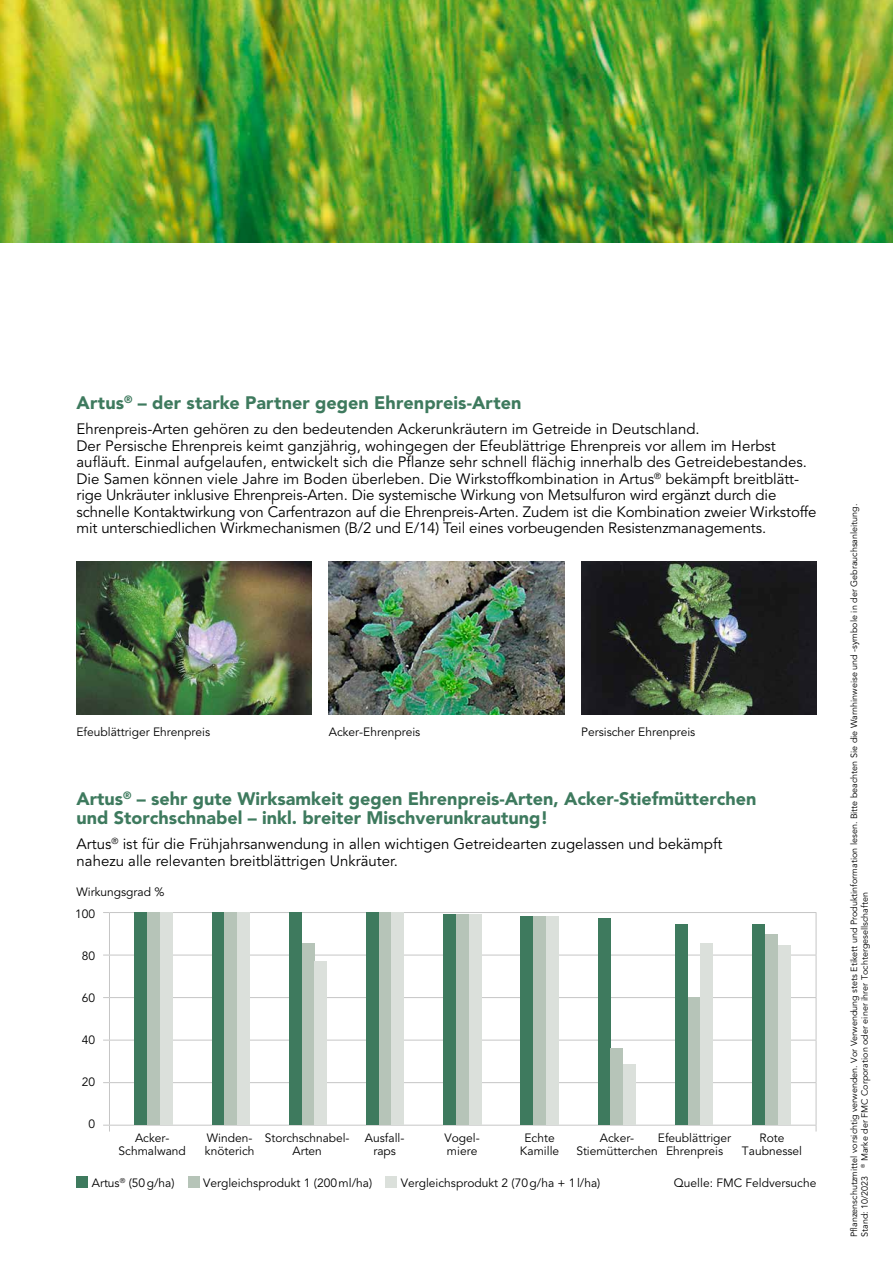
<style>
.page{position:relative;width:893px;height:1263px;background:#fff}
.page>*{position:absolute;margin:0;border:0;box-sizing:border-box;transform-origin:0 0}
.t1{font:900 18px/19.5px "Avenir LT Pro";color:#3e7a5e}
.t2{font:15px/16.5px "Avenir LT Pro";color:#000}
.t3{font:12px/13.5px "Avenir LT Pro";color:#000;text-align:center}
.t4{font:9px/10.5px "Avenir LT Pro";color:#000}
</style>
<div class="page">
<img style="left:0;top:0;width:893px;height:242px">
<hr style="left:109px;top:912px;width:707px;height:1px;background:#c6c6c6">
<hr style="left:109px;top:913px;width:1px;height:42px;background:#c6c6c6">
<hr style="left:109px;top:955px;width:707px;height:1px;background:#c6c6c6">
<hr style="left:109px;top:955px;width:1px;height:42px;background:#c6c6c6">
<hr style="left:109px;top:997px;width:707px;height:1px;background:#c6c6c6">
<hr style="left:109px;top:998px;width:1px;height:42px;background:#c6c6c6">
<hr style="left:109px;top:1040px;width:707px;height:1px;background:#c6c6c6">
<hr style="left:109px;top:1040px;width:1px;height:42px;background:#c6c6c6">
<hr style="left:109px;top:1082px;width:707px;height:1px;background:#c6c6c6">
<hr style="left:109px;top:1083px;width:1px;height:42px;background:#c6c6c6">
<hr style="left:109px;top:1125px;width:707px;height:1px;background:#c6c6c6">
<svg style="left:103px;top:1125px;width:7px;height:6px"></svg>
<hr style="left:816px;top:913px;width:1px;height:42px;background:#c6c6c6">
<hr style="left:816px;top:955px;width:1px;height:42px;background:#c6c6c6">
<hr style="left:816px;top:998px;width:1px;height:42px;background:#c6c6c6">
<hr style="left:816px;top:1040px;width:1px;height:42px;background:#c6c6c6">
<hr style="left:816px;top:1083px;width:1px;height:42px;background:#c6c6c6">
<div style="left:77px;top:1176px;width:11px;height:12px;background:#3e7a5e"></div>
<div style="left:188px;top:1176px;width:12px;height:12px;background:#b6c4b8"></div>
<div style="left:385px;top:1176px;width:12px;height:12px;background:#dbe0db"></div>
<div style="left:134px;top:912px;width:13px;height:213px;background:#3e7a5e"></div>
<div style="left:147px;top:912px;width:13px;height:213px;background:#b6c4b8"></div>
<div style="left:160px;top:912px;width:13px;height:213px;background:#dbe0db"></div>
<div style="left:212px;top:912px;width:12px;height:213px;background:#3e7a5e"></div>
<div style="left:224px;top:912px;width:13px;height:213px;background:#b6c4b8"></div>
<div style="left:237px;top:912px;width:13px;height:213px;background:#dbe0db"></div>
<div style="left:289px;top:912px;width:13px;height:213px;background:#3e7a5e"></div>
<div style="left:302px;top:943px;width:12px;height:182px;background:#b6c4b8"></div>
<div style="left:314px;top:961px;width:13px;height:164px;background:#dbe0db"></div>
<div style="left:366px;top:912px;width:13px;height:213px;background:#3e7a5e"></div>
<div style="left:379px;top:912px;width:13px;height:213px;background:#b6c4b8"></div>
<div style="left:392px;top:912px;width:12px;height:213px;background:#dbe0db"></div>
<div style="left:443px;top:914px;width:13px;height:211px;background:#3e7a5e"></div>
<div style="left:456px;top:914px;width:13px;height:211px;background:#b6c4b8"></div>
<div style="left:469px;top:914px;width:13px;height:211px;background:#dbe0db"></div>
<div style="left:520px;top:916px;width:13px;height:209px;background:#3e7a5e"></div>
<div style="left:533px;top:916px;width:13px;height:209px;background:#b6c4b8"></div>
<div style="left:546px;top:916px;width:13px;height:209px;background:#dbe0db"></div>
<div style="left:598px;top:918px;width:12px;height:207px;background:#3e7a5e"></div>
<div style="left:610px;top:1048px;width:13px;height:77px;background:#b6c4b8"></div>
<div style="left:623px;top:1064px;width:13px;height:61px;background:#dbe0db"></div>
<div style="left:675px;top:924px;width:13px;height:201px;background:#3e7a5e"></div>
<div style="left:688px;top:997px;width:12px;height:128px;background:#b6c4b8"></div>
<div style="left:700px;top:943px;width:13px;height:182px;background:#dbe0db"></div>
<div style="left:752px;top:924px;width:13px;height:201px;background:#3e7a5e"></div>
<div style="left:765px;top:934px;width:13px;height:191px;background:#b6c4b8"></div>
<div style="left:778px;top:945px;width:12px;height:180px;background:#dbe0db"></div>
<img style="left:77px;top:561px;width:235px;height:153px">
<img style="left:581px;top:561px;width:235px;height:153px">
<img style="left:329px;top:561px;width:235px;height:153px">
<p class="t1" style="left:77px;top:393px;width:446px">Artus<sup>®</sup> – der starke Partner gegen Ehrenpreis-Arten</p>
<p class="t2" style="left:77px;top:421px;width:741px">Ehrenpreis-Arten gehören zu den bedeutenden Ackerunkräutern im Getreide in Deutschland.<br>Der Persische Ehrenpreis keimt ganzjährig, wohingegen der Efeublättrige Ehrenpreis vor allem im Herbst aufläuft. Einmal aufgelaufen, entwickelt sich die Pflanze sehr schnell flächig innerhalb des Getreidebestandes.<br>Die Samen können viele Jahre im Boden überleben. Die Wirkstoffkombination in Artus<sup>®</sup> bekämpft breitblätt&shy;rige Unkräuter inklusive Ehrenpreis-Arten. Die systemische Wirkung von Metsulfuron wird ergänzt durch die schnelle Kontaktwirkung von Carfentrazon auf die Ehrenpreis-Arten. Zudem ist die Kombination zweier Wirkstoffe mit unterschiedlichen Wirkmechanismen (B/2 und E/14) Teil eines vorbeugenden Resistenzmanagements.</p>
<p class="t3" style="left:77px;top:725px;width:135px">Efeublättriger Ehrenpreis</p>
<p class="t3" style="left:329px;top:725px;width:93px">Acker-Ehrenpreis</p>
<p class="t3" style="left:581px;top:725px;width:116px">Persischer Ehrenpreis</p>
<p class="t1" style="left:77px;top:788px;width:681px">Artus<sup>®</sup> – sehr gute Wirksamkeit gegen Ehrenpreis-Arten, Acker-Stiefmütterchen und Storchschnabel – inkl. breiter Mischverunkrautung!</p>
<p class="t2" style="left:77px;top:836px;width:647px">Artus<sup>®</sup> ist für die Frühjahrsanwendung in allen wichtigen Getreidearten zugelassen und bekämpft nahezu alle relevanten breitblättrigen Unkräuter.</p>
<p class="t3" style="left:77px;top:885px;width:89px">Wirkungsgrad %</p>
<p class="t3" style="left:75px;top:907px;width:22px">100</p>
<p class="t3" style="left:82px;top:949px;width:15px">80</p>
<p class="t3" style="left:82px;top:991px;width:15px">60</p>
<p class="t3" style="left:82px;top:1033px;width:15px">40</p>
<p class="t3" style="left:82px;top:1075px;width:15px">20</p>
<p class="t3" style="left:89px;top:1117px;width:8px">0</p>
<p class="t3" style="left:119px;top:1131px;width:69px">Acker-<br>Schmalwand</p>
<p class="t3" style="left:205px;top:1131px;width:51px;text-align:left">Winden&shy;knöterich</p>
<p class="t3" style="left:265px;top:1131px;width:86px">Storchschnabel-<br>Arten</p>
<p class="t3" style="left:365px;top:1131px;width:41px">Ausfall&shy;raps</p>
<p class="t3" style="left:444px;top:1131px;width:37px;text-align:left">Vogel&shy;miere</p>
<p class="t3" style="left:520px;top:1131px;width:41px">Echte<br>Kamille</p>
<p class="t3" style="left:576px;top:1131px;width:83px">Acker-<br>Stiemütterchen</p>
<p class="t3" style="left:658px;top:1131px;width:75px">Efeublättriger<br>Ehrenpreis</p>
<p class="t3" style="left:742px;top:1131px;width:62px">Rote<br>Taubnessel</p>
<p class="t3" style="left:92px;top:1176px;width:84px">Artus<sup>®</sup> (50g/ha)</p>
<p class="t3" style="left:203px;top:1176px;width:171px">Vergleichsprodukt 1 (200ml/ha)</p>
<p class="t3" style="left:401px;top:1176px;width:201px">Vergleichsprodukt 2 (70g/ha + 1l/ha)</p>
<p class="t3" style="left:674px;top:1176px;width:144px">Quelle: FMC Feldversuche</p>
<p class="t4" style="left:849px;top:1237px;width:735px;rotate:-90deg">Pflanzenschutzmittel vorsichtig verwenden. Vor Verwendung stets Etikett und Produktinformation lesen. Bitte beachten Sie die Warnhinweise und -symbole in der Gebrauchsanleitung.<br>Stand: 10/2023 <sup>®</sup> Marke der FMC Corporation oder einer ihrer Tochtergesellschaften</p>
</div>
